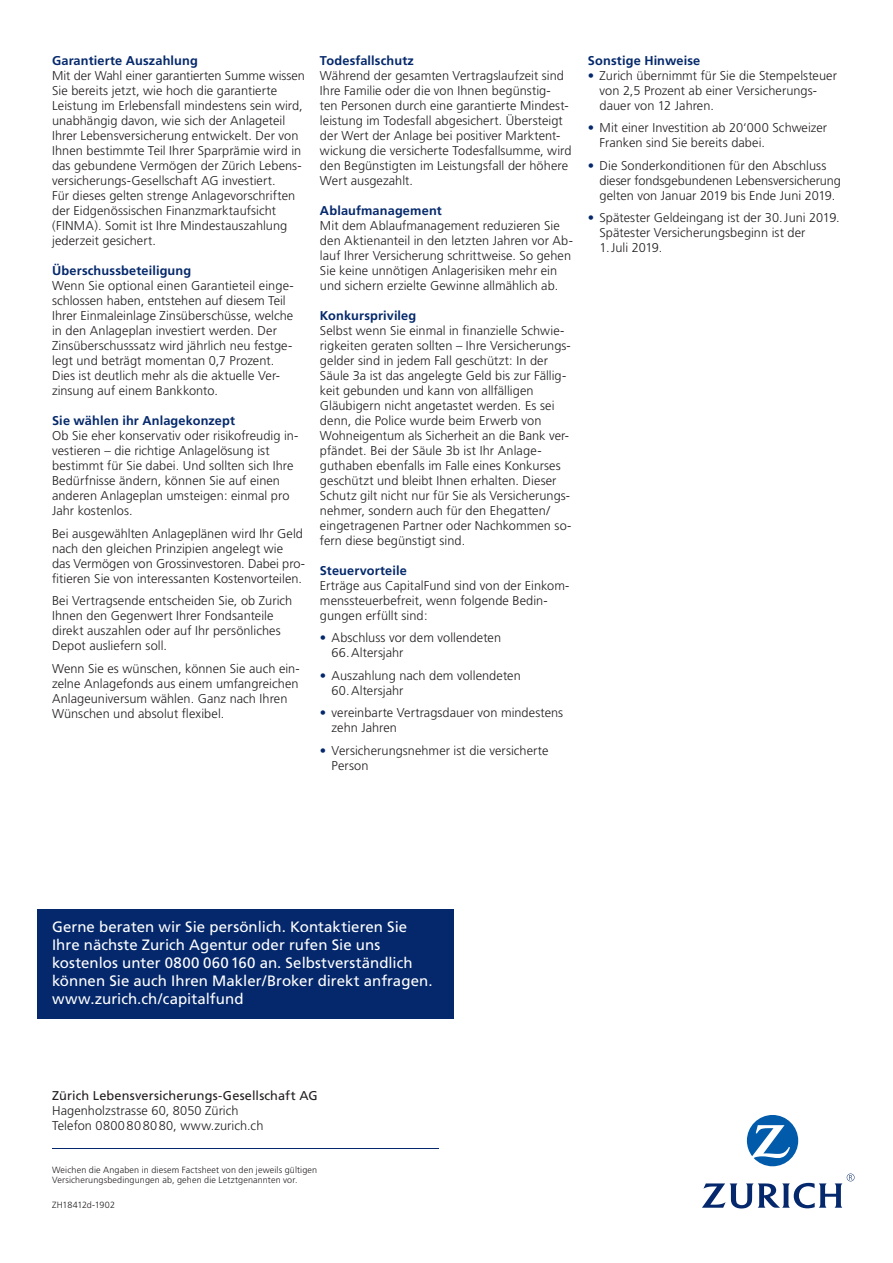
<style>
.page{position:relative;width:893px;height:1263px;background:#fff}
.page>*{position:absolute;margin:0;border:0;box-sizing:border-box;transform-origin:0 0}
.t1{font:15px/18px "Frutiger";letter-spacing:.005em;color:#fff}
.t2{font:300 12.75px/15px "Frutiger";letter-spacing:.005em;color:#231f20}
.t3{font:700 12.75px "Frutiger";letter-spacing:.01em;color:#04286b}
.t4{font:12.75px "Frutiger";letter-spacing:.01em;color:#231f20}
.t5{font:300 9px/10.5px "Frutiger";letter-spacing:.015em;color:#231f20}
.t6{font:300 9px "Frutiger";letter-spacing:-.015em;color:#231f20}
.s1{color:#04286b}
</style>
<div class="page">
<div style="left:37px;top:909px;width:417px;height:110px;background:#04286b"></div>
<hr style="left:52px;top:1148px;width:387px;height:1px;background:#04286b">
<svg style="left:747px;top:1115px;width:51px;height:51px"></svg>
<svg style="left:702px;top:1173px;width:152px;height:35px"></svg>
<p class="t3" style="left:52px;top:53px;width:147px">Garantierte Auszahlung</p>
<p class="t2" style="left:52px;top:68px;width:254px">Mit der Wahl einer garantierten Summe wissen Sie bereits jetzt, wie hoch die garantierte Leistung im Erlebensfall mindestens sein wird, unabhängig davon, wie sich der Anlageteil Ihrer Lebensversicherung entwickelt. Der von Ihnen bestimmte Teil Ihrer Sparprämie wird in das gebundene Vermögen der Zürich Lebens&shy;versicherungs-Gesellschaft AG investiert.<br>Für dieses gelten strenge Anlagevorschriften der Eidgenössischen Finanzmarktaufsicht (FINMA). Somit ist Ihre Mindestauszahlung jederzeit gesichert.</p>
<p class="t3" style="left:52px;top:263px;width:141px">Überschussbeteiligung</p>
<p class="t2" style="left:52px;top:278px;width:243px">Wenn Sie optional einen Garantieteil einge&shy;schlossen haben, entstehen auf diesem Teil Ihrer Einmaleinlage Zinsüberschüsse, welche in den Anlageplan investiert werden. Der Zinsüberschusssatz wird jährlich neu festge&shy;legt und beträgt momentan 0,7 Prozent.<br>Dies ist deutlich mehr als die aktuelle Ver&shy;zinsung auf einem Bankkonto.</p>
<p class="t3" style="left:52px;top:413px;width:185px">Sie wählen ihr Anlagekonzept</p>
<p class="t2" style="left:52px;top:428px;width:248px">Ob Sie eher konservativ oder risikofreudig in&shy;vestieren – die richtige Anlagelösung ist bestimmt für Sie dabei. Und sollten sich Ihre Bedürfnisse ändern, können Sie auf einen anderen Anlageplan umsteigen: einmal pro Jahr kostenlos.</p>
<p class="t2" style="left:52px;top:526px;width:253px">Bei ausgewählten Anlageplänen wird Ihr Geld nach den gleichen Prinzipien angelegt wie das Vermögen von Grossinvestoren. Dabei pro&shy;fitieren Sie von interessanten Kostenvorteilen.</p>
<p class="t2" style="left:52px;top:593px;width:242px">Bei Vertragsende entscheiden Sie, ob Zurich Ihnen den Gegenwert Ihrer Fondsanteile direkt auszahlen oder auf Ihr persönliches Depot ausliefern soll.</p>
<p class="t2" style="left:52px;top:661px;width:249px">Wenn Sie es wünschen, können Sie auch ein&shy;zelne Anlagefonds aus einem umfangreichen Anlageuniversum wählen. Ganz nach Ihren Wünschen und absolut flexibel.</p>
<p class="t3" style="left:320px;top:53px;width:96px">Todesfallschutz</p>
<p class="t2" style="left:320px;top:68px;width:253px">Während der gesamten Vertragslaufzeit sind Ihre Familie oder die von Ihnen begünstig-<br>ten Personen durch eine garantierte Mindest&shy;leistung im Todesfall abgesichert. Übersteigt der Wert der Anlage bei positiver Marktent&shy;wickung die versicherte Todesfallsumme, wird den Begünstigten im Leistungsfall der höhere Wert ausgezahlt.</p>
<p class="t3" style="left:320px;top:203px;width:123px">Ablaufmanagement</p>
<p class="t2" style="left:320px;top:218px;width:254px">Mit dem Ablaufmanagement reduzieren Sie den Aktienanteil in den letzten Jahren vor Ab&shy;lauf Ihrer Versicherung schrittweise. So gehen Sie keine unnötigen Anlagerisiken mehr ein und sichern erzielte Gewinne allmählich ab.</p>
<p class="t3" style="left:320px;top:308px;width:98px">Konkursprivileg</p>
<p class="t2" style="left:320px;top:323px;width:253px">Selbst wenn Sie einmal in finanzielle Schwie&shy;rigkeiten geraten sollten – Ihre Versicherungs&shy;gelder sind in jedem Fall geschützt: In der Säule 3a ist das angelegte Geld bis zur Fällig&shy;keit gebunden und kann von allfälligen Gläubigern nicht angetastet werden. Es sei denn, die Police wurde beim Erwerb von Wohneigentum als Sicherheit an die Bank ver&shy;pfändet. Bei der Säule 3b ist Ihr Anlage&shy;guthaben ebenfalls im Falle eines Konkurses geschützt und bleibt Ihnen erhalten. Dieser Schutz gilt nicht nur für Sie als Versicherungs&shy;nehmer, sondern auch für den Ehegatten/ eingetragenen Partner oder Nachkommen so&shy;fern diese begünstigt sind.</p>
<p class="t3" style="left:320px;top:563px;width:88px">Steuervorteile</p>
<p class="t2" style="left:320px;top:578px;width:251px">Erträge aus CapitalFund sind von der Einkom&shy;menssteuerbefreit, wenn folgende Bedin&shy;gungen erfüllt sind:</p>
<p class="t2" style="left:332px;top:630px;width:171px;text-indent:-12px"><span class="s1">•</span> Abschluss vor dem vollendeten<br>66.Altersjahr</p>
<p class="t2" style="left:332px;top:668px;width:191px;text-indent:-12px"><span class="s1">•</span> Auszahlung nach dem vollendeten<br>60.Altersjahr</p>
<p class="t2" style="left:332px;top:705px;width:233px;text-indent:-12px"><span class="s1">•</span> vereinbarte Vertragsdauer von mindestens zehn Jahren</p>
<p class="t2" style="left:332px;top:743px;width:218px;text-indent:-12px"><span class="s1">•</span> Versicherungsnehmer ist die versicherte<br>Person</p>
<p class="t3" style="left:588px;top:53px;width:114px">Sonstige Hinweise</p>
<p class="t2" style="left:599px;top:68px;width:239px;text-indent:-12px"><span class="s1">•</span> Zurich übernimmt für Sie die Stempelsteuer von 2,5 Prozent ab einer Versicherungs&shy;dauer von 12 Jahren.</p>
<p class="t2" style="left:599px;top:120px;width:229px;text-indent:-12px"><span class="s1">•</span> Mit einer Investition ab 20‘000 Schweizer<br>Franken sind Sie bereits dabei.</p>
<p class="t2" style="left:599px;top:158px;width:243px;text-indent:-12px"><span class="s1">•</span> Die Sonderkonditionen für den Abschluss dieser fondsgebundenen Lebensversicherung gelten von Januar 2019 bis Ende Juni 2019.</p>
<p class="t2" style="left:599px;top:210px;width:242px;text-indent:-12px"><span class="s1">•</span> Spätester Geldeingang ist der 30.Juni 2019.<br>Spätester Versicherungsbeginn ist der<br>1.Juli 2019.</p>
<p class="t1" style="left:52px;top:918px;width:382px">Gerne beraten wir Sie persönlich. Kontaktieren Sie Ihre nächste Zurich Agentur oder rufen Sie uns kostenlos unter 0800 060160 an. Selbstverständlich können Sie auch Ihren Makler/Broker direkt anfragen. www.zurich.ch/capitalfund</p>
<p class="t4" style="left:52px;top:1088px;width:267px">Zürich Lebensversicherungs-Gesellschaft AG</p>
<p class="t2" style="left:52px;top:1103px;width:213px">Hagenholzstrasse 60, 8050 Zürich<br>Telefon 0800808080, www.zurich.ch</p>
<p class="t5" style="left:52px;top:1164px;width:267px">Weichen die Angaben in diesem Factsheet von den jeweils gültigen<br>Versicherungsbedingungen ab, gehen die Letztgenannten vor.</p>
<p class="t6" style="left:52px;top:1199px;width:64px">ZH18412d-1902</p>
</div>
